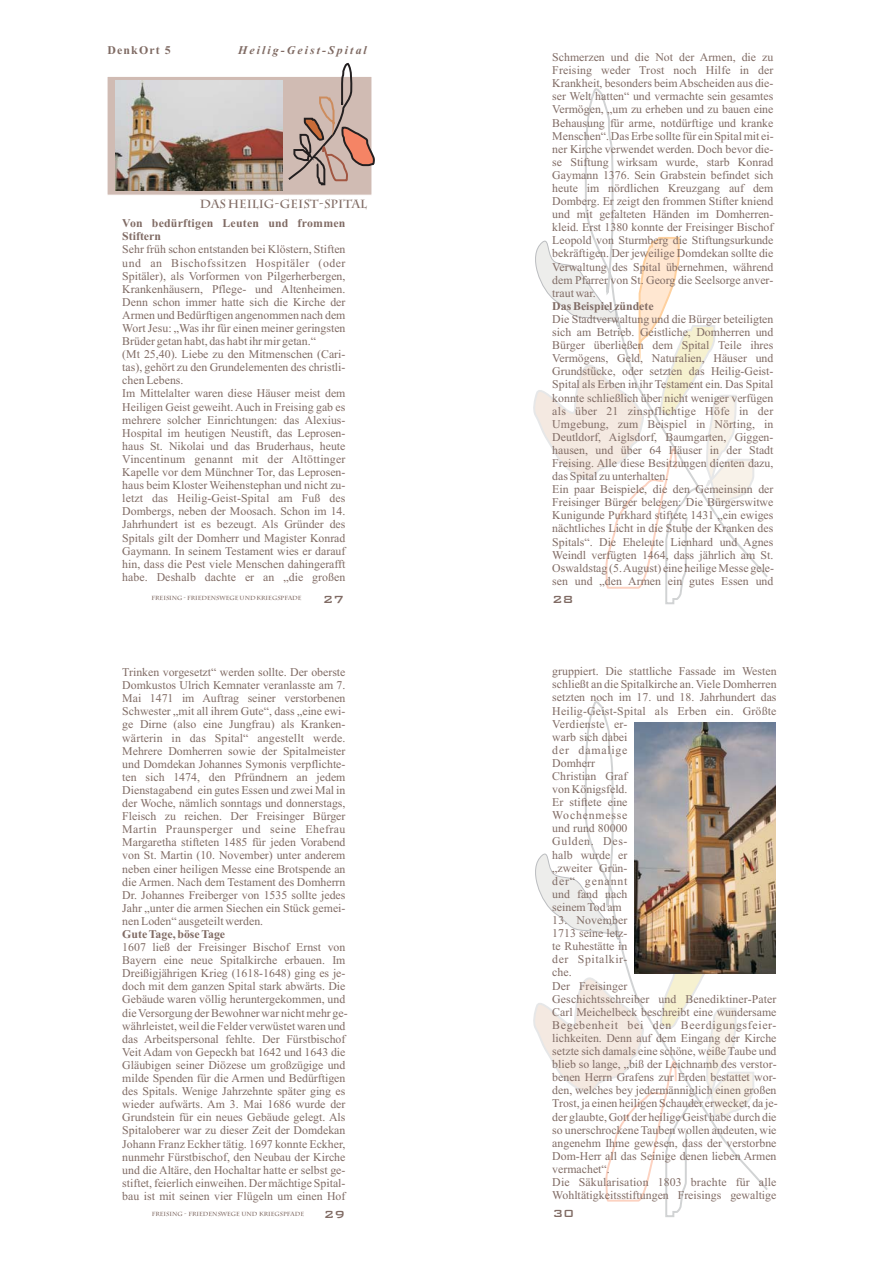
<style>
.page{position:relative;width:893px;height:1263px;background:#fff}
.page>*{position:absolute;margin:0;border:0;box-sizing:border-box;transform-origin:0 0}
.t1{font:500 13.8px "Bank Gothic BT";color:#806b64}
.t2{font:11.85px/13px "Times New Roman";color:#806b64}
.t3{font:700 11.85px/13px "Times New Roman";letter-spacing:.02em;color:#806b64}
.t4{font:700 11.85px "Times New Roman";color:#806b64}
.t5{font:700 11.85px "Charlesworth";color:#806b64}
.t6{font:italic 700 11.85px "Times New Roman";letter-spacing:.175em;color:#806b64}
.t7{font:700 11.85px "Times New Roman";letter-spacing:.1em;color:#806b64}
.t8{font:700 5.85px "Charlesworth";color:#806b64}
</style>
<div class="page">
<div style="left:107px;top:76px;width:265px;height:119px;background:#d0bbb3"></div>
<div style="left:107px;top:76px;width:265px;height:119px;border:1px solid #fff"></div>
<svg style="left:286px;top:63px;width:89px;height:123px"></svg>
<img style="left:115px;top:80px;width:168px;height:111px">
<svg style="left:585px;top:88px;width:183px;height:489px"></svg>
<svg style="left:533px;top:236px;width:222px;height:369px"></svg>
<svg style="left:585px;top:701px;width:185px;height:489px"></svg>
<svg style="left:533px;top:849px;width:222px;height:368px"></svg>
<img style="left:634px;top:723px;width:142px;height:250px">
<p class="t7" style="left:107px;top:46px;width:65px">DenkOrt 5</p>
<p class="t6" style="left:238px;top:43px;width:130px">Heilig-Geist-Spital</p>
<p class="t5" style="left:200px;top:197px;width:169px">DAS HEILIG-GEIST-SPITAL</p>
<p class="t3" style="left:122px;top:218px;width:225px">Von bedürftigen Leuten und frommen<br>Stiftern</p>
<p class="t2" style="left:122px;top:244px;width:225px">Sehr früh schon entstanden bei Klöstern, Stiften und an Bischofssitzen Hospitäler (oder Spitäler), als Vorformen von Pilgerherbergen, Krankenhäusern, Pflege- und Altenheimen.<br>Denn schon immer hatte sich die Kirche der Armen und Bedürftigen angenommen nach dem Wort Jesu: „Was ihr für einen meiner geringsten Brüder getan habt, das habt ihr mir getan.“<br>(Mt 25,40). Liebe zu den Mitmenschen (Cari&shy;tas), gehört zu den Grundelementen des christli&shy;chen Lebens.<br>Im Mittelalter waren diese Häuser meist dem Heiligen Geist geweiht. Auch in Freising gab es mehrere solcher Einrichtungen: das Alexius-Hospital im heutigen Neustift, das Leprosen&shy;haus St. Nikolai und das Bruderhaus, heute Vincentinum genannt mit der Altöttinger Kapelle vor dem Münchner Tor, das Leprosen&shy;haus beim Kloster Weihenstephan und nicht zu&shy;letzt das Heilig-Geist-Spital am Fuß des Dombergs, neben der Moosach. Schon im 14.<br>Jahrhundert ist es bezeugt. Als Gründer des Spitals gilt der Domherr und Magister Konrad Gaymann. In seinem Testament wies er darauf hin, dass die Pest viele Menschen dahingerafft habe. Deshalb dachte er an „die großen</p>
<p class="t8" style="left:151px;top:594px;width:152px">FREISING - FRIEDENSWEGE UND KRIEGSPFADE</p>
<p class="t1" style="left:323px;top:590px;width:23px">27</p>
<p class="t2" style="left:122px;top:667px;width:225px;text-align:justify">Trinken vorgesetzt“ werden sollte. Der oberste Domkustos Ulrich Kemnater veranlasste am 7.<br>Mai 1471 im Auftrag seiner verstorbenen Schwester „mit all ihrem Gute“, dass „eine ewi&shy;ge Dirne (also eine Jungfrau) als Kranken&shy;wärterin in das Spital“ angestellt werde.<br>Mehrere Domherren sowie der Spitalmeister und Domdekan Johannes Symonis verpflichte&shy;ten sich 1474, den Pfründnern an jedem Dienstagabend ein gutes Essen und zwei Mal in der Woche, nämlich sonntags und donnerstags, Fleisch zu reichen. Der Freisinger Bürger Martin Praunsperger und seine Ehefrau Margaretha stifteten 1485 für jeden Vorabend von St. Martin (10. November) unter anderem neben einer heiligen Messe eine Brotspende an die Armen. Nach dem Testament des Domherrn Dr. Johannes Freiberger von 1535 sollte jedes Jahr „unter die armen Siechen ein Stück gemei&shy;nen Loden“ ausgeteilt werden.</p>
<p class="t4" style="left:122px;top:930px;width:104px">Gute Tage, böse Tage</p>
<p class="t2" style="left:122px;top:942px;width:227px">1607 ließ der Freisinger Bischof Ernst von Bayern eine neue Spitalkirche erbauen. Im Dreißigjährigen Krieg (1618-1648) ging es je&shy;doch mit dem ganzen Spital stark abwärts. Die Gebäude waren völlig heruntergekommen, und die Versorgung der Bewohner war nicht mehr ge&shy;währleistet, weil die Felder verwüstet waren und das Arbeitspersonal fehlte. Der Fürstbischof Veit Adam von Gepeckh bat 1642 und 1643 die Gläubigen seiner Diözese um großzügige und milde Spenden für die Armen und Bedürftigen des Spitals. Wenige Jahrzehnte später ging es wieder aufwärts. Am 3. Mai 1686 wurde der Grundstein für ein neues Gebäude gelegt. Als Spitaloberer war zu dieser Zeit der Domdekan Johann Franz Eckher tätig. 1697 konnte Eckher, nunmehr Fürstbischof, den Neubau der Kirche und die Altäre, den Hochaltar hatte er selbst ge&shy;stiftet, feierlich einweihen. Der mächtige Spital&shy;bau ist mit seinen vier Flügeln um einen Hof</p>
<p class="t8" style="left:152px;top:1210px;width:154px">FREISING - FRIEDENSWEGE UND KRIEGSPFADE</p>
<p class="t1" style="left:324px;top:1205px;width:23px">29</p>
<p class="t2" style="left:552px;top:52px;width:223px;text-align:justify">Schmerzen und die Not der Armen, die zu Freising weder Trost noch Hilfe in der Krankheit, besonders beim Abscheiden aus die&shy;ser Welt hatten“ und vermachte sein gesamtes Vermögen, „um zu erheben und zu bauen eine Behausung für arme, notdürftige und kranke Menschen“. Das Erbe sollte für ein Spital mit ei&shy;ner Kirche verwendet werden. Doch bevor die&shy;se Stiftung wirksam wurde, starb Konrad Gaymann 1376. Sein Grabstein befindet sich heute im nördlichen Kreuzgang auf dem Domberg. Er zeigt den frommen Stifter kniend und mit gefalteten Händen im Domherren&shy;kleid. Erst 1380 konnte der Freisinger Bischof Leopold von Sturmberg die Stiftungsurkunde bekräftigen. Der jeweilige Domdekan sollte die Verwaltung des Spital übernehmen, während dem Pfarrer von St. Georg die Seelsorge anver&shy;traut war.</p>
<p class="t4" style="left:552px;top:302px;width:103px">Das Beispiel zündete</p>
<p class="t2" style="left:552px;top:314px;width:223px">Die Stadtverwaltung und die Bürger beteiligten sich am Betrieb. Geistliche, Domherren und Bürger überließen dem Spital Teile ihres Vermögens, Geld, Naturalien, Häuser und Grundstücke, oder setzten das Heilig-Geist-Spital als Erben in ihr Testament ein. Das Spital konnte schließlich über nicht weniger verfügen als über 21 zinspflichtige Höfe in der Umgebung, zum Beispiel in Nörting, in Deutldorf, Aiglsdorf, Baumgarten, Giggen&shy;hausen, und über 64 Häuser in der Stadt Freising. Alle diese Besitzungen dienten dazu, das Spital zu unterhalten.<br>Ein paar Beispiele, die den Gemeinsinn der Freisinger Bürger belegen: Die Bürgerswitwe Kunigunde Purkhard stiftete 1431 „ein ewiges nächtliches Licht in die Stube der Kranken des Spitals“. Die Eheleute Lienhard und Agnes Weindl verfügten 1464, dass jährlich am St.<br>Oswaldstag (5. August) eine heilige Messe gele&shy;sen und „den Armen ein gutes Essen und</p>
<p class="t1" style="left:552px;top:590px;width:23px">28</p>
<p class="t2" style="left:552px;top:666px;width:226px">gruppiert. Die stattliche Fassade im Westen schließt an die Spitalkirche an. Viele Domherren setzten noch im 17. und 18. Jahrhundert das<br>Heilig-Geist-Spital als Erben ein. Größte<br>Verdienste er-<br>warb sich dabei<br>der damalige<br>Domherr<br>Christian Graf<br>von Königsfeld.<br>Er stiftete eine<br>Wochenmesse<br>und rund 80000<br>Gulden. Des-<br>halb wurde er<br>„zweiter Grün-<br>der“ genannt<br>und fand nach<br>seinem Tod am</p>
<p class="t2" style="left:552px;top:915px;width:227px">13. November<br>1713 seine letz-<br>te Ruhestätte in<br>der Spitalkir-<br>che.<br>Der Freisinger<br>Geschichtsschreiber und Benediktiner-Pater Carl Meichelbeck beschreibt eine wundersame Begebenheit bei den Beerdigungsfeier&shy;lichkeiten. Denn auf dem Eingang der Kirche setzte sich damals eine schöne, weiße Taube und blieb so lange, „biß der Leichnamb des verstor&shy;benen Herrn Grafens zur Erden bestattet wor&shy;den, welches bey jedermänniglich einen großen Trost, ja einen heiligen Schauder erwecket, da je&shy;der glaubte, Gott der heilige Geist habe durch die so unerschrockene Tauben wollen andeuten, wie angenehm Ihme gewesen, dass der verstorbne Dom-Herr all das Seinige denen lieben Armen vermachet“.<br>Die Säkularisation 1803 brachte für alle Wohltätigkeitsstiftungen Freisings gewaltige</p>
<p class="t1" style="left:553px;top:1204px;width:23px">30</p>
</div>
